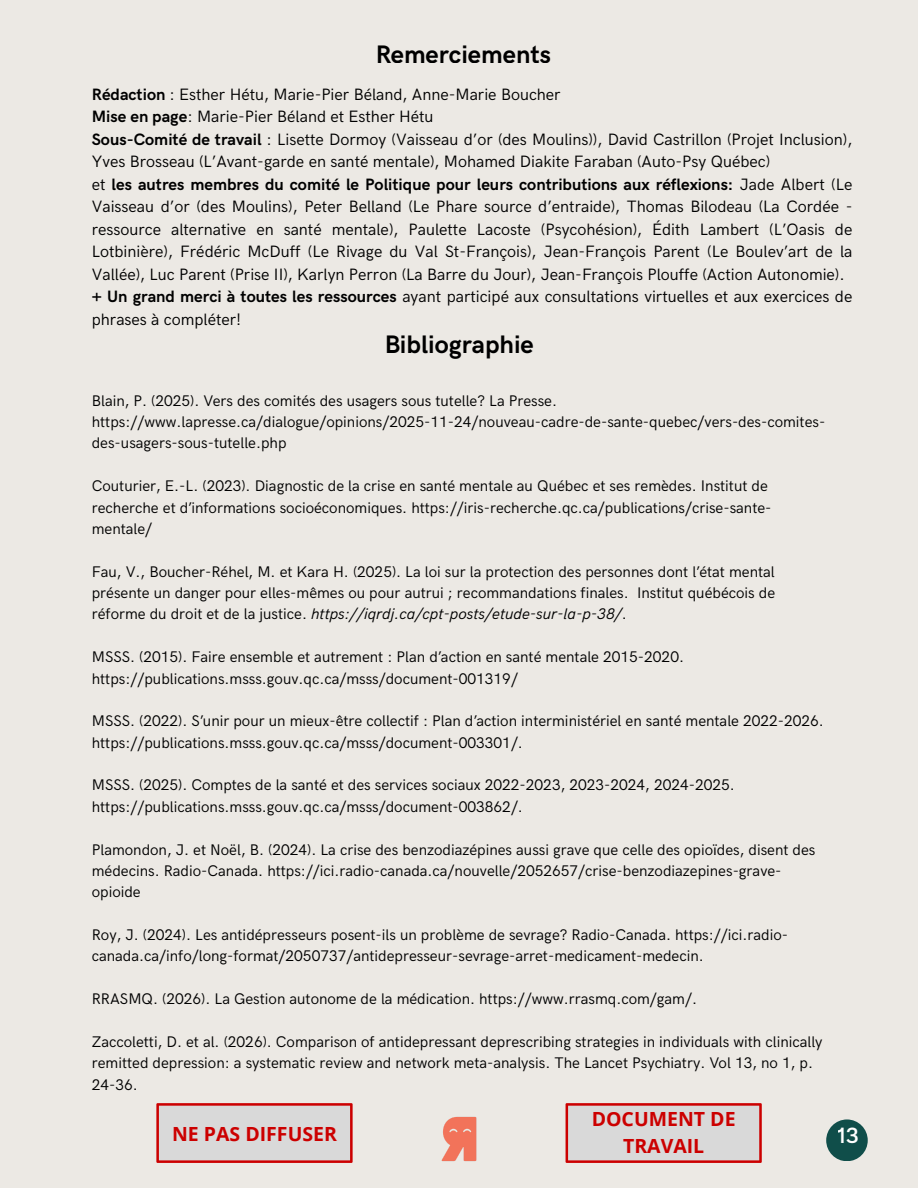
<style>
.page{position:relative;width:918px;height:1188px;background:#ece9e4}
.page>*{position:absolute;margin:0;border:0;box-sizing:border-box;transform-origin:0 0}
.t1{font:700 25.35px "HK Grotesk";color:#000}
.t2{font:500 21.9px "Andes Neue Alt 3";color:#fff}
.t3{font:700 19.5px/27px "Open Sans";color:#c00;text-align:center}
.t4{font:16.5px/22.5px "HK Grotesk";color:#000}
.t5{font:15.45px/21.3px "HK Grotesk";color:#000}
.s1{font-weight:700}
.s2{font-style:italic}
</style>
<div class="page">
<img style="left:441px;top:1116px;width:36px;height:46px">
<svg style="left:156px;top:1103px;width:197px;height:60px;background:#d7c1c1"></svg>
<svg style="left:566px;top:1103px;width:196px;height:60px;background:#d7c2c2"></svg>
<svg style="left:826px;top:1119px;width:42px;height:42px;fill:#104e4a"></svg>
<h1 class="t1" style="left:375px;top:40px;width:177px">Remerciements</h1>
<p class="t4" style="left:92px;top:84px;width:470px"><span class="s1">Rédaction</span> : Esther Hétu, Marie-Pier Béland, Anne-Marie Boucher</p>
<p class="t4" style="left:92px;top:106px;width:343px"><span class="s1">Mise en page</span>: Marie-Pier Béland et Esther Hétu</p>
<p class="t4" style="left:92px;top:129px;width:762px"><span class="s1">Sous-Comité de travail</span> : Lisette Dormoy (Vaisseau d’or (des Moulins)), David Castrillon (Projet Inclusion),<br>Yves Brosseau (L’Avant-garde en santé mentale), Mohamed Diakite Faraban (Auto-Psy Québec)</p>
<p class="t4" style="left:92px;top:174px;width:762px;text-align:justify">et <span class="s1">les autres membres du comité le Politique pour leurs contributions aux réflexions:</span> Jade Albert (Le Vaisseau d’or (des Moulins), Peter Belland (Le Phare source d’entraide), Thomas Bilodeau (La Cordée - ressource alternative en santé mentale), Paulette Lacoste (Psycohésion), Édith Lambert (L’Oasis de Lotbinière), Frédéric McDuff (Le Rivage du Val St-François), Jean-François Parent (Le Boulev’art de la Vallée), Luc Parent (Prise II), Karlyn Perron (La Barre du Jour), Jean-François Plouffe (Action Autonomie).</p>
<p class="t4" style="left:92px;top:286px;width:762px"><span class="s1">+ Un grand merci à toutes les ressources</span> ayant participé aux consultations virtuelles et aux exercices de phrases à compléter!</p>
<h1 class="t1" style="left:384px;top:330px;width:151px">Bibliographie</h1>
<p class="t5" style="left:92px;top:390px;width:735px">Blain, P. (2025). Vers des comités des usagers sous tutelle? La Presse. https://www.lapresse.ca/dialogue/opinions/2025-11-24/nouveau-cadre-de-sante-quebec/vers-des-comites&shy;des-usagers-sous-tutelle.php</p>
<p class="t5" style="left:92px;top:476px;width:681px">Couturier, E.-L. (2023). Diagnostic de la crise en santé mentale au Québec et ses remèdes. Institut de recherche et d’informations socioéconomiques. https://iris-recherche.qc.ca/publications/crise-sante&shy;mentale/</p>
<p class="t5" style="left:92px;top:561px;width:685px;text-align:justify">Fau, V., Boucher-Réhel, M. et Kara H. (2025). La loi sur la protection des personnes dont l’état mental présente un danger pour elles-mêmes ou pour autrui ; recommandations finales. Institut québécois de réforme du droit et de la justice. <span class="s2">https://iqrdj.ca/cpt-posts/etude-sur-la-p-38/</span>.</p>
<p class="t5" style="left:92px;top:647px;width:594px">MSSS. (2015). Faire ensemble et autrement : Plan d’action en santé mentale 2015-2020. https://publications.msss.gouv.qc.ca/msss/document-001319/</p>
<p class="t5" style="left:92px;top:711px;width:734px">MSSS. (2022). S’unir pour un mieux-être collectif : Plan d’action interministériel en santé mentale 2022-2026. https://publications.msss.gouv.qc.ca/msss/document-003301/.</p>
<p class="t5" style="left:92px;top:775px;width:645px">MSSS. (2025). Comptes de la santé et des services sociaux 2022-2023, 2023-2024, 2024-2025. https://publications.msss.gouv.qc.ca/msss/document-003862/.</p>
<p class="t5" style="left:92px;top:839px;width:725px">Plamondon, J. et Noël, B. (2024). La crise des benzodiazépines aussi grave que celle des opioïdes, disent des médecins. Radio-Canada. https://ici.radio-canada.ca/nouvelle/2052657/crise-benzodiazepines-grave&shy;opioide</p>
<p class="t5" style="left:92px;top:925px;width:698px">Roy, J. (2024). Les antidépresseurs posent-ils un problème de sevrage? Radio-Canada. https://ici.radio&shy;canada.ca/info/long-format/2050737/antidepresseur-sevrage-arret-medicament-medecin.</p>
<p class="t5" style="left:92px;top:989px;width:607px">RRASMQ. (2026). La Gestion autonome de la médication. https://www.rrasmq.com/gam/.</p>
<p class="t5" style="left:92px;top:1032px;width:732px">Zaccoletti, D. et al. (2026). Comparison of antidepressant deprescribing strategies in individuals with clinically remitted depression: a systematic review and network meta-analysis. The Lancet Psychiatry. Vol 13, no 1, p.<br>24-36.</p>
<h2 class="t3" style="left:172px;top:1120px;width:166px">NE PAS DIFFUSER</h2>
<h2 class="t3" style="left:592px;top:1105px;width:145px">DOCUMENT DE<br>TRAVAIL</h2>
<h2 class="t2" style="left:838px;top:1122px;width:22px">13</h2>
</div>
